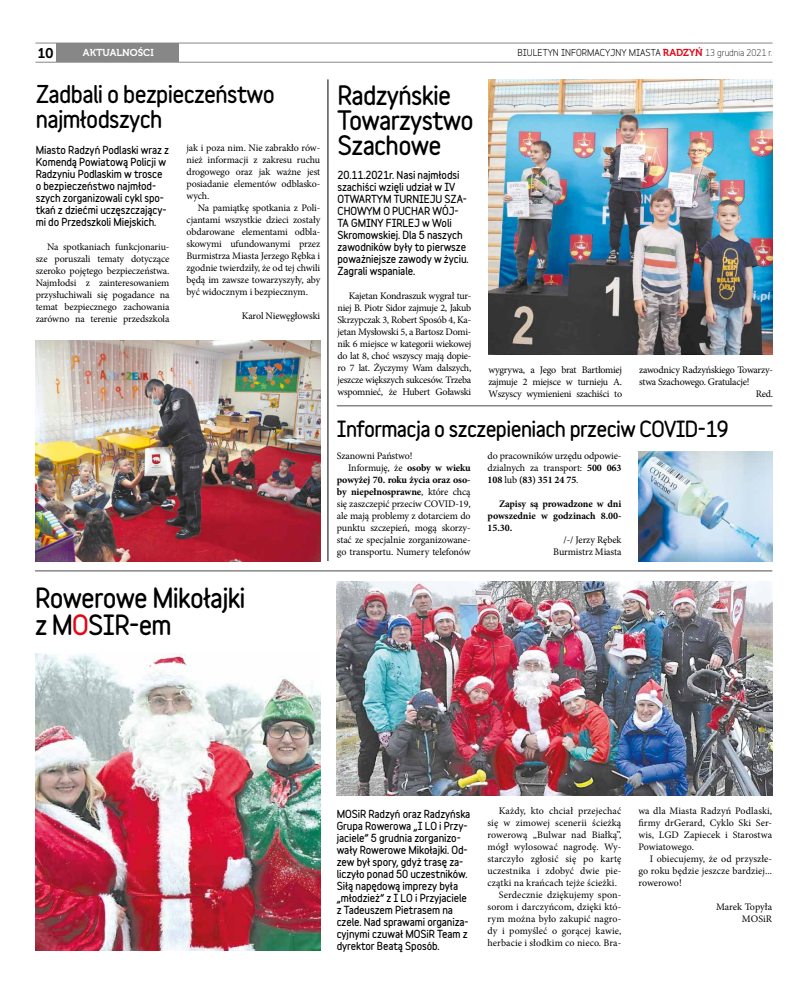
<style>
.page{position:relative;width:808px;height:993px;background:#fff}
.page>*{position:absolute;margin:0;border:0;box-sizing:border-box;transform-origin:0 0}
.t1{font:900 25px/27px "Variable";letter-spacing:-.03em;color:#000}
.t2{font:900 24px/25px "Variable";letter-spacing:-.03em;color:#000}
.t3{font:900 22px/25px "Variable";letter-spacing:-.03em;color:#000}
.t4{font:900 20px "Variable";letter-spacing:-.03em;color:#000}
.t5{font:14px "Museo 700";color:#000}
.t6{font:10px/12px "Minion Pro";letter-spacing:-.01em;color:#000;text-align:justify}
.t7{font:900 10px/12px "Variable";letter-spacing:-.01em;color:#000}
.t8{font:10px "Minion Pro";letter-spacing:.01em;color:#000}
.t9{font:700 10px/12px "Minion Pro";letter-spacing:-.01em;color:#000;text-align:justify}
.t10{font:10px "Museo 700";color:#fff}
.t11{font:700 9px "Variable";color:#000}
.s1{font-family:"Museo 700";font-weight:400;font-size:10px;color:#e30613}
.s2{font-weight:400}
.s3{color:#e30613}
.s4{font-weight:700}
</style>
<div class="page">
<div style="left:56px;top:43px;width:123px;height:19px;background:#878787"></div>
<hr style="left:35px;top:43px;width:737px;height:1px;background:#878787">
<hr style="left:35px;top:62px;width:737px;height:1px;background:#878787">
<img style="left:35px;top:653px;width:285px;height:297px">
<img style="left:337px;top:581px;width:435px;height:214px">
<img style="left:35px;top:340px;width:285px;height:221px">
<img style="left:638px;top:451px;width:134px;height:110px">
<hr style="left:328px;top:79px;width:1px;height:482px;background:#000">
<img style="left:488px;top:79px;width:285px;height:275px">
<hr style="left:337px;top:405px;width:435px;height:1px;background:#878787">
<hr style="left:35px;top:570px;width:737px;height:1px;background:#878787">
<h3 class="t5" style="left:38px;top:45px;width:17px">10</h3>
<p class="t11" style="left:517px;top:45px;width:256px">BIULETYN INFORMACYJNY MIASTA <span class="s1">RADZYŃ</span> <span class="s2">13 grudnia 2021 r.</span></p>
<p class="t10" style="left:83px;top:47px;width:72px">AKTUALNOŚCI</p>
<h3 class="t3" style="left:36px;top:81px;width:241px">Zadbali o bezpieczeństwo najmłodszych</h3>
<p class="t7" style="left:36px;top:144px;width:135px">Miasto Radzyń Podlaski wraz z<br>Komendą Powiatową Policji w<br>Radzyniu Podlaskim w trosce o bezpieczeństwo najmłod&shy;szych zorganizowali cykl spo&shy;tkań z dziećmi uczęszczający&shy;mi do Przedszkoli Miejskich.</p>
<p class="t6" style="left:36px;top:241px;width:135px;text-indent:11px">Na spotkaniach funkcjonariu&shy;sze poruszali tematy dotyczące szeroko pojętego bezpieczeństwa.<br>Najmłodsi z zainteresowaniem przysłuchiwali się pogadance na temat bezpiecznego zachowania zarówno na terenie przedszkola</p>
<p class="t6" style="left:186px;top:141px;width:135px">jak i poza nim. Nie zabrakło rów&shy;nież informacji z zakresu ruchu drogowego oraz jak ważne jest posiadanie elementów odblasko&shy;wych.</p>
<p class="t6" style="left:186px;top:201px;width:135px;text-indent:11px">Na pamiątkę spotkania z Poli&shy;cjantami wszystkie dzieci zostały obdarowane elementami odbla&shy;skowymi ufundowanymi przez Burmistrza Miasta Jerzego Rębka i zgodnie twierdziły, że od tej chwili będą im zawsze towarzyszyły, aby być widocznym i bezpiecznym.</p>
<p class="t6" style="left:242px;top:309px;width:80px">Karol Niewęgłowski</p>
<h1 class="t1" style="left:35px;top:583px;width:212px">Rowerowe Mikołajki z M<span class="s3">O</span>SIR-em</h1>
<h2 class="t2" style="left:337px;top:82px;width:138px">Radzyńskie<br>Towarzystwo<br>Szachowe</h2>
<p class="t7" style="left:337px;top:169px;width:133px">20.11.2021r. Nasi najmłodsi szachiści wzięli udział w IV<br>OTWARTYM TURNIEJU SZA-<br>CHOWYM O PUCHAR WÓJ-<br>TA GMINY FIRLEJ w Woli<br>Skromowskiej. Dla 5 naszych zawodników były to pierwsze poważniejsze zawody w życiu.<br>Zagrali wspaniale.</p>
<p class="t6" style="left:337px;top:290px;width:135px;text-indent:11px">Kajetan Kondraszuk wygrał tur&shy;niej B. Piotr Sidor zajmuje 2, Jakub Skrzypczak 3, Robert Sposób 4, Ka&shy;jetan Mysłowski 5, a Bartosz Domi&shy;nik 6 miejsce w kategorii wiekowej do lat 8, choć wszyscy mają dopie&shy;ro 7 lat. Życzymy Wam dalszych, jeszcze większych sukcesów. Trzeba wspomnieć, że Hubert Goławski</p>
<p class="t6" style="left:488px;top:364px;width:135px">wygrywa, a Jego brat Bartłomiej zajmuje 2 miejsce w turnieju A.<br>Wszyscy wymienieni szachiści to</p>
<p class="t6" style="left:639px;top:364px;width:135px">zawodnicy Radzyńskiego Towarzy-</p>
<p class="t6" style="left:639px;top:376px;width:112px">stwa Szachowego. Gratulacje!</p>
<p class="t6" style="left:756px;top:388px;width:19px">Red.</p>
<h3 class="t4" style="left:337px;top:413px;width:394px">Informacja o szczepieniach przeciw COVID-19</h3>
<p class="t6" style="left:337px;top:449px;width:77px">Szanowni Państwo!</p>
<p class="t6" style="left:348px;top:461px;width:124px">Informuję, że <span class="s4">osoby w wieku</span></p>
<p class="t9" style="left:337px;top:473px;width:135px">powyżej 70. roku życia oraz oso-</p>
<p class="t9" style="left:337px;top:485px;width:135px">by niepełnosprawne<span class="s2">, które chcą</span></p>
<p class="t6" style="left:337px;top:497px;width:135px">się zaszczepić przeciw COVID-19,</p>
<p class="t6" style="left:337px;top:509px;width:135px">ale mają problemy z dotarciem do</p>
<p class="t6" style="left:337px;top:521px;width:135px">punktu szczepień, mogą skorzy-</p>
<p class="t6" style="left:337px;top:533px;width:135px">stać ze specjalnie zorganizowane-</p>
<p class="t6" style="left:337px;top:545px;width:135px">go transportu. Numery telefonów</p>
<p class="t6" style="left:488px;top:449px;width:135px">do pracowników urzędu odpowie&shy;dzialnych za transport: <span class="s4">500 063<br>108</span> lub <span class="s4">(83) 351 24 75</span>.</p>
<p class="t9" style="left:488px;top:497px;width:135px;text-indent:11px">Zapisy są prowadzone w dni powszednie w godzinach 8.00- 15.30.</p>
<p class="t6" style="left:553px;top:533px;width:70px;text-align:right">/-/ Jerzy Rębek<br>Burmistrz Miasta</p>
<p class="t7" style="left:337px;top:807px;width:135px">MOSiR Radzyń oraz Radzyńska<br>Grupa Rowerowa „I LO i Przy&shy;jaciele” 5 grudnia zorganizo&shy;wały Rowerowe Mikołajki. Od&shy;zew był spory, gdyż trasę za&shy;liczyło ponad 50 uczestników.<br>Siłą napędową imprezy była „młodzież” z I LO i Przyjaciele z Tadeuszem Pietrasem na czele. Nad sprawami organiza&shy;cyjnymi czuwał MOSiR Team z dyrektor Beatą Sposób.</p>
<p class="t8" style="left:499px;top:804px;width:124px">Każdy, kto chciał przejechać</p>
<p class="t8" style="left:487px;top:816px;width:135px">się w zimowej scenerii ścieżką</p>
<p class="t6" style="left:487px;top:828px;width:135px">rowerową „Bulwar nad Białką”,</p>
<p class="t8" style="left:487px;top:840px;width:135px">mógł wylosować nagrodę. Wy-</p>
<p class="t8" style="left:487px;top:852px;width:135px">starczyło zgłosić się po kartę</p>
<p class="t8" style="left:487px;top:864px;width:135px">uczestnika i zdobyć dwie pie-</p>
<p class="t8" style="left:487px;top:876px;width:131px">czątki na krańcach tejże ścieżki.</p>
<p class="t8" style="left:499px;top:888px;width:124px">Serdecznie dziękujemy spon-</p>
<p class="t8" style="left:487px;top:900px;width:135px">sorom i darczyńcom, dzięki któ-</p>
<p class="t6" style="left:487px;top:912px;width:135px">rym można było zakupić nagro-</p>
<p class="t8" style="left:487px;top:924px;width:135px">dy i pomyśleć o gorącej kawie,</p>
<p class="t8" style="left:487px;top:936px;width:135px">herbacie i słodkim co nieco. Bra-</p>
<p class="t6" style="left:638px;top:804px;width:135px">wa dla Miasta Radzyń Podlaski, firmy drGerard, Cyklo Ski Ser&shy;wis, LGD Zapiecek i Starostwa Powiatowego.</p>
<p class="t6" style="left:638px;top:852px;width:135px;text-indent:11px">I obiecujemy, że od przyszłe&shy;go roku będzie jeszcze bardziej... rowerowo!</p>
<p class="t6" style="left:716px;top:900px;width:58px;text-align:right">Marek Topyła<br>MOSiR</p>
</div>
